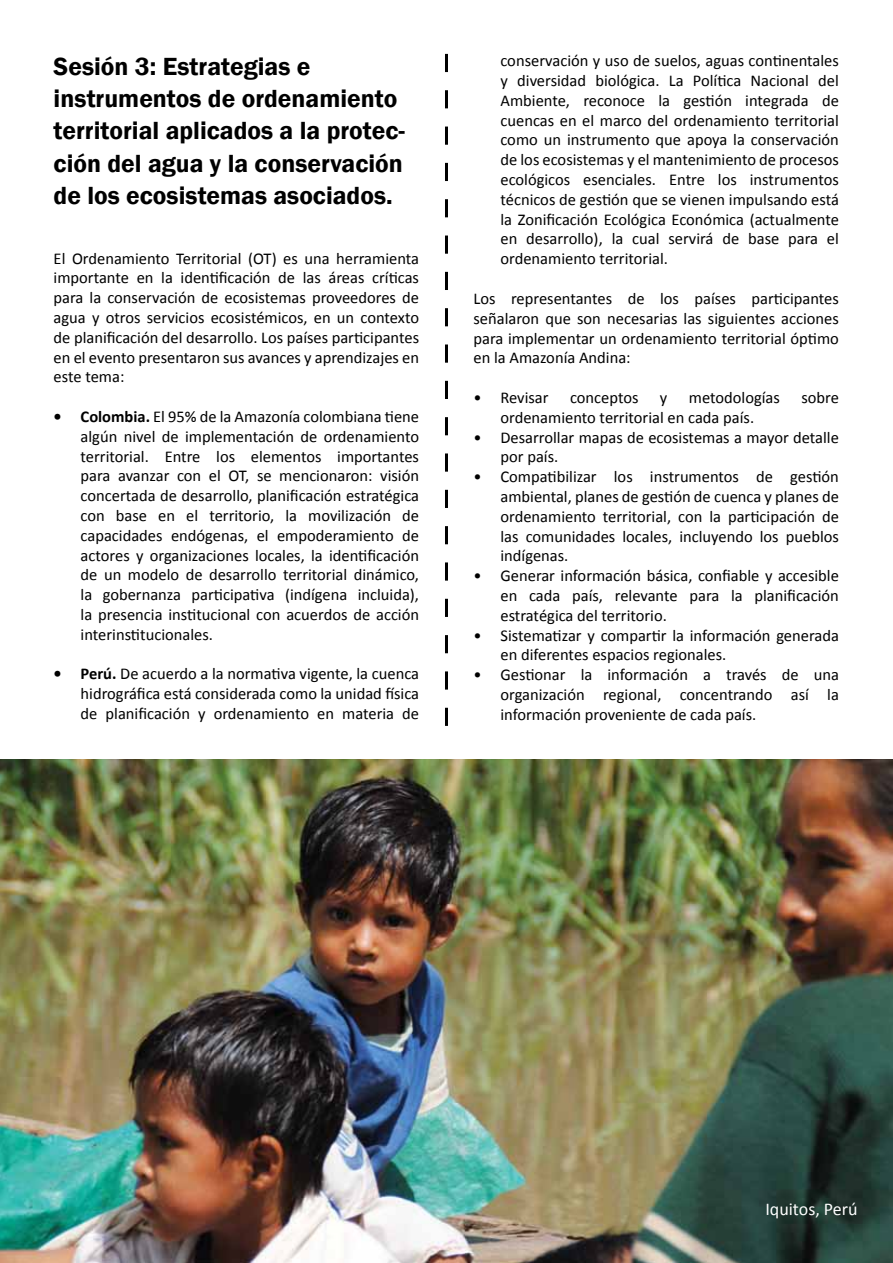
<style>
.page{position:relative;width:893px;height:1263px;background:#fff}
.page>*{position:absolute;margin:0;border:0;box-sizing:border-box;transform-origin:0 0}
.t1{font:600 25.5px/32.2px "Franklin Gothic";color:#000}
.t2{font:18px "Calibri";color:#fff}
.t3{font:16.5px/19.8px "Calibri";color:#000;text-align:justify}
.s1{font-weight:700}
</style>
<div class="page">
<svg style="left:445px;top:54px;width:3px;height:672px"></svg>
<img style="left:0;top:759px;width:893px;height:504px">
<h1 class="t1" style="left:54px;top:50px;width:353px">Sesión 3: Estrategias e instrumentos de ordenamiento territorial aplicados a la protec&shy;ción del agua y la conservación de los ecosistemas asociados.</h1>
<p class="t3" style="left:54px;top:247px;width:367px">El Ordenamiento Territorial (OT) es una herramienta importante en la identificación de las áreas críticas para la conservación de ecosistemas proveedores de agua y otros servicios ecosistémicos, en un contexto de planificación del desarrollo. Los países participantes en el evento presentaron sus avances y aprendizajes en este tema:</p>
<p class="t3" style="left:81px;top:406px;width:340px;text-indent:-27px"><span class="s1">• Colombia.</span> El 95% de la Amazonía colombiana tiene algún nivel de implementación de ordenamiento territorial. Entre los elementos importantes para avanzar con el OT, se mencionaron: visión concertada de desarrollo, planificación estratégica con base en el territorio, la movilización de capacidades endógenas, el empoderamiento de actores y organizaciones locales, la identificación de un modelo de desarrollo territorial dinámico, la gobernanza participativa (indígena incluida), la presencia institucional con acuerdos de acción interinstitucionales.</p>
<p class="t3" style="left:81px;top:663px;width:340px;text-indent:-27px"><span class="s1">• Perú.</span> De acuerdo a la normativa vigente, la cuenca hidrográfica está considerada como la unidad física de planificación y ordenamiento en materia de</p>
<p class="t3" style="left:500px;top:50px;width:340px">conservación y uso de suelos, aguas continentales y diversidad biológica. La Política Nacional del Ambiente, reconoce la gestión integrada de cuencas en el marco del ordenamiento territorial como un instrumento que apoya la conservación de los ecosistemas y el mantenimiento de procesos ecológicos esenciales. Entre los instrumentos técnicos de gestión que se vienen impulsando está la Zonificación Ecológica Económica (actualmente en desarrollo), la cual servirá de base para el ordenamiento territorial.</p>
<p class="t3" style="left:473px;top:288px;width:367px">Los representantes de los países participantes señalaron que son necesarias las siguientes acciones para implementar un ordenamiento territorial óptimo en la Amazonía Andina:</p>
<p class="t3" style="left:473px;top:387px;width:77px">• Revisar</p>
<p class="t3" style="left:570px;top:387px;width:70px">conceptos</p>
<p class="t3" style="left:660px;top:387px;width:9px">y</p>
<p class="t3" style="left:689px;top:387px;width:93px">metodologías</p>
<p class="t3" style="left:801px;top:387px;width:39px">sobre</p>
<p class="t3" style="left:500px;top:407px;width:255px">ordenamiento territorial en cada país.</p>
<p class="t3" style="left:500px;top:426px;width:340px;text-indent:-27px">• Desarrollar mapas de ecosistemas a mayor detalle por país.</p>
<p class="t3" style="left:500px;top:466px;width:340px;text-indent:-27px">• Compatibilizar los instrumentos de gestión ambiental, planes de gestión de cuenca y planes de ordenamiento territorial, con la participación de las comunidades locales, incluyendo los pueblos indígenas.</p>
<p class="t3" style="left:500px;top:565px;width:340px;text-indent:-27px">• Generar información básica, confiable y accesible en cada país, relevante para la planificación estratégica del territorio.</p>
<p class="t3" style="left:500px;top:624px;width:340px;text-indent:-27px">• Sistematizar y compartir la información generada en diferentes espacios regionales.</p>
<p class="t3" style="left:500px;top:664px;width:340px;text-indent:-27px">• Gestionar la información a través de una organización regional, concentrando así la información proveniente de cada país.</p>
<p class="t2" style="left:765px;top:1198px;width:94px">Iquitos, Perú</p>
</div>
